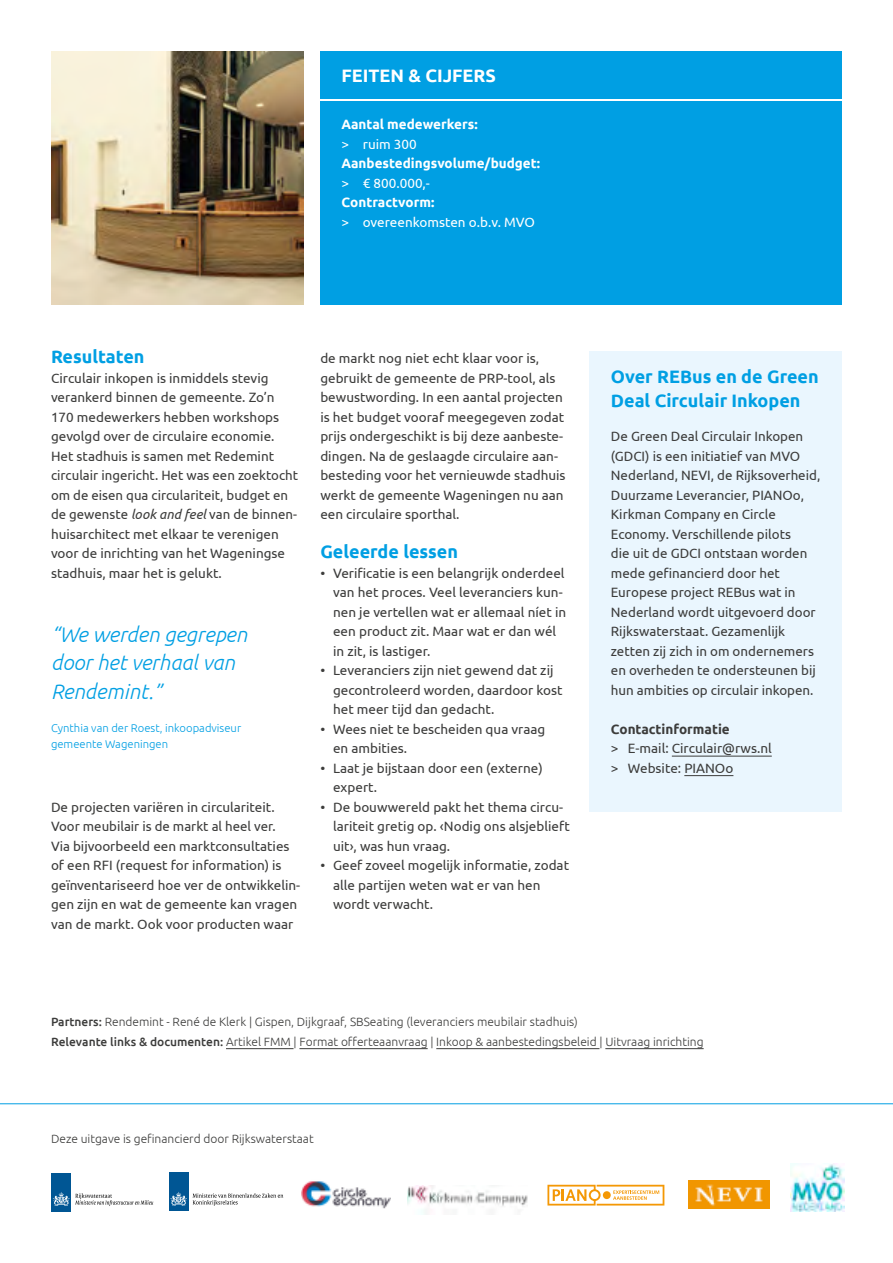
<style>
.page{position:relative;width:893px;height:1263px;background:#fff}
.page>*{position:absolute;margin:0;border:0;box-sizing:border-box;transform-origin:0 0}
.t1{font:italic 300 21px/28.5px "Ubuntu";color:#009fe3}
.t2{font:700 18px/24px "Ubuntu";color:#009fe3}
.t3{font:700 18px "Ubuntu";color:#fff}
.t4{font:13.5px/19.5px "Ubuntu";color:#3c3c3b}
.t5{font:700 13.5px "Ubuntu";color:#fff}
.t6{font:13.5px "Ubuntu";color:#fff}
.t7{font:700 13.5px "Ubuntu";color:#3c3c3b}
.t8{font:300 12px/19.5px "Ubuntu";color:#3c3c3b}
.t9{font:300 11.25px/16.5px "Ubuntu";color:#009fe3}
.s1{font-style:italic}
.s2{font-weight:500}
</style>
<div class="page">
<div style="left:320px;top:51px;width:522px;height:47px;background:#009fe3"></div>
<hr style="left:0;top:1103px;width:893px;height:1px;background:#009fe3">
<div style="left:52px;top:1172px;width:19px;height:39px;background:#005694"></div>
<svg style="left:53px;top:1192px;width:100px;height:14px"></svg>
<svg style="left:547px;top:1185px;width:117px;height:20px"></svg>
<div style="left:169px;top:1173px;width:19px;height:38px;background:#005694"></div>
<svg style="left:170px;top:1192px;width:17px;height:14px"></svg>
<svg style="left:193px;top:1193px;width:90px;height:13px"></svg>
<img style="left:301px;top:1181px;width:89px;height:28px">
<img style="left:689px;top:1180px;width:80px;height:28px">
<img style="left:791px;top:1164px;width:53px;height:47px">
<img style="left:408px;top:1186px;width:119px;height:29px">
<div style="left:590px;top:351px;width:252px;height:461px;background:#eaf6fe"></div>
<hr style="left:672px;top:756px;width:100px;height:1px;background:#3c3c3b">
<hr style="left:684px;top:775px;width:49px;height:1px;background:#3c3c3b">
<img style="left:51px;top:51px;width:252px;height:254px">
<div style="left:320px;top:101px;width:522px;height:204px;background:#009fe3"></div>
<hr style="left:226px;top:1048px;width:68px;height:1px;background:#3c3c3b">
<hr style="left:299px;top:1048px;width:129px;height:1px;background:#3c3c3b">
<hr style="left:436px;top:1048px;width:163px;height:1px;background:#3c3c3b">
<hr style="left:605px;top:1048px;width:99px;height:1px;background:#3c3c3b">
<h2 class="t3" style="left:342px;top:65px;width:156px">FEITEN &amp; CIJFERS</h2>
<p class="t5" style="left:342px;top:116px;width:138px">Aantal medewerkers:</p>
<p class="t6" style="left:342px;top:136px;width:77px">&gt; ruim 300</p>
<p class="t5" style="left:342px;top:155px;width:200px">Aanbestedingsvolume/budget:</p>
<p class="t6" style="left:342px;top:175px;width:90px">&gt; € 800.000,-</p>
<p class="t5" style="left:342px;top:194px;width:94px">Contractvorm:</p>
<p class="t6" style="left:342px;top:214px;width:195px">&gt; overeenkomsten o.b.v. MVO</p>
<h2 class="t2" style="left:51px;top:344px;width:95px">Resultaten</h2>
<p class="t4" style="left:51px;top:368px;width:249px">Circulair inkopen is inmiddels stevig verankerd binnen de gemeente. Zo’n 170 medewerkers hebben workshops gevolgd over de circulaire economie.<br>Het stadhuis is samen met Redemint circulair ingericht. Het was een zoektocht om de eisen qua circulariteit, budget en de gewenste <span class="s1">look and feel</span> van de binnen&shy;huisarchitect met elkaar te verenigen voor de inrichting van het Wageningse stadhuis, maar het is gelukt.</p>
<h1 class="t1" style="left:51px;top:619px;width:198px">“We werden gegrepen door het verhaal van<br>Rendemint.”</h1>
<p class="t9" style="left:51px;top:719px;width:192px">Cynthia van der Roest, inkoopadviseur gemeente Wageningen</p>
<p class="t4" style="left:51px;top:797px;width:251px">De projecten variëren in circulariteit.<br>Voor meubilair is de markt al heel ver.<br>Via bijvoorbeeld een marktconsultaties of een RFI (request for information) is geïnventariseerd hoe ver de ontwikkelin&shy;gen zijn en wat de gemeente kan vragen van de markt. Ook voor producten waar</p>
<p class="t4" style="left:320px;top:348px;width:247px">de markt nog niet echt klaar voor is, gebruikt de gemeente de PRP-tool, als bewustwording. In een aantal projecten is het budget vooraf meegegeven zodat prijs ondergeschikt is bij deze aanbeste&shy;dingen. Na de geslaagde circulaire aan&shy;besteding voor het vernieuwde stadhuis werkt de gemeente Wageningen nu aan een circulaire sporthal.</p>
<h2 class="t2" style="left:320px;top:539px;width:139px">Geleerde lessen</h2>
<p class="t4" style="left:333px;top:563px;width:235px;text-indent:-13px">• Verificatie is een belangrijk onderdeel van het proces. Veel leveranciers kun&shy;nen je vertellen wat er allemaal níet in een product zit. Maar wat er dan wél in zit, is lastiger.</p>
<p class="t4" style="left:333px;top:660px;width:231px;text-indent:-13px">• Leveranciers zijn niet gewend dat zij gecontroleerd worden, daardoor kost het meer tijd dan gedacht.</p>
<p class="t4" style="left:333px;top:719px;width:214px;text-indent:-13px">• Wees niet te bescheiden qua vraag en ambities.</p>
<p class="t4" style="left:333px;top:757px;width:211px;text-indent:-13px">• Laat je bijstaan door een (externe) expert.</p>
<p class="t4" style="left:333px;top:796px;width:238px;text-indent:-13px">• De bouwwereld pakt het thema circu&shy;lariteit gretig op. ‹Nodig ons alsjeblieft uit›, was hun vraag.</p>
<p class="t4" style="left:333px;top:855px;width:237px;text-indent:-13px">• Geef zoveel mogelijk informatie, zodat alle partijen weten wat er van hen wordt verwacht.</p>
<h2 class="t2" style="left:611px;top:364px;width:209px">Over REBus en de Green<br>Deal Circulair Inkopen</h2>
<p class="t4" style="left:611px;top:426px;width:211px">De Green Deal Circulair Inkopen (GDCI) is een initiatief van MVO<br>Nederland, NEVI, de Rijksoverheid,<br>Duurzame Leverancier, PIANOo,<br>Kirkman Company en Circle<br>Economy. Verschillende pilots<br>die uit de GDCI ontstaan worden mede gefinancierd door het<br>Europese project REBus wat in<br>Nederland wordt uitgevoerd door<br>Rijkswaterstaat. Gezamenlijk zetten zij zich in om ondernemers en overheden te ondersteunen bij hun ambities op circulair inkopen.</p>
<p class="t7" style="left:611px;top:721px;width:120px">Contactinformatie</p>
<p class="t4" style="left:611px;top:738px;width:162px">&gt; E-mail: Circulair@rws.nl &gt; Website: PIANOo</p>
<p class="t8" style="left:51px;top:1012px;width:654px"><span class="s2">Partners:</span> Rendemint - René de Klerk | Gispen, Dijkgraaf, SBSeating (leveranciers meubilair stadhuis)<br><span class="s2">Relevante links &amp; documenten:</span> Artikel FMM | Format offerteaanvraag | Inkoop &amp; aanbestedingsbeleid | Uitvraag inrichting</p>
<p class="t8" style="left:51px;top:1129px;width:264px">Deze uitgave is gefinancierd door Rijkswaterstaat</p>
</div>
